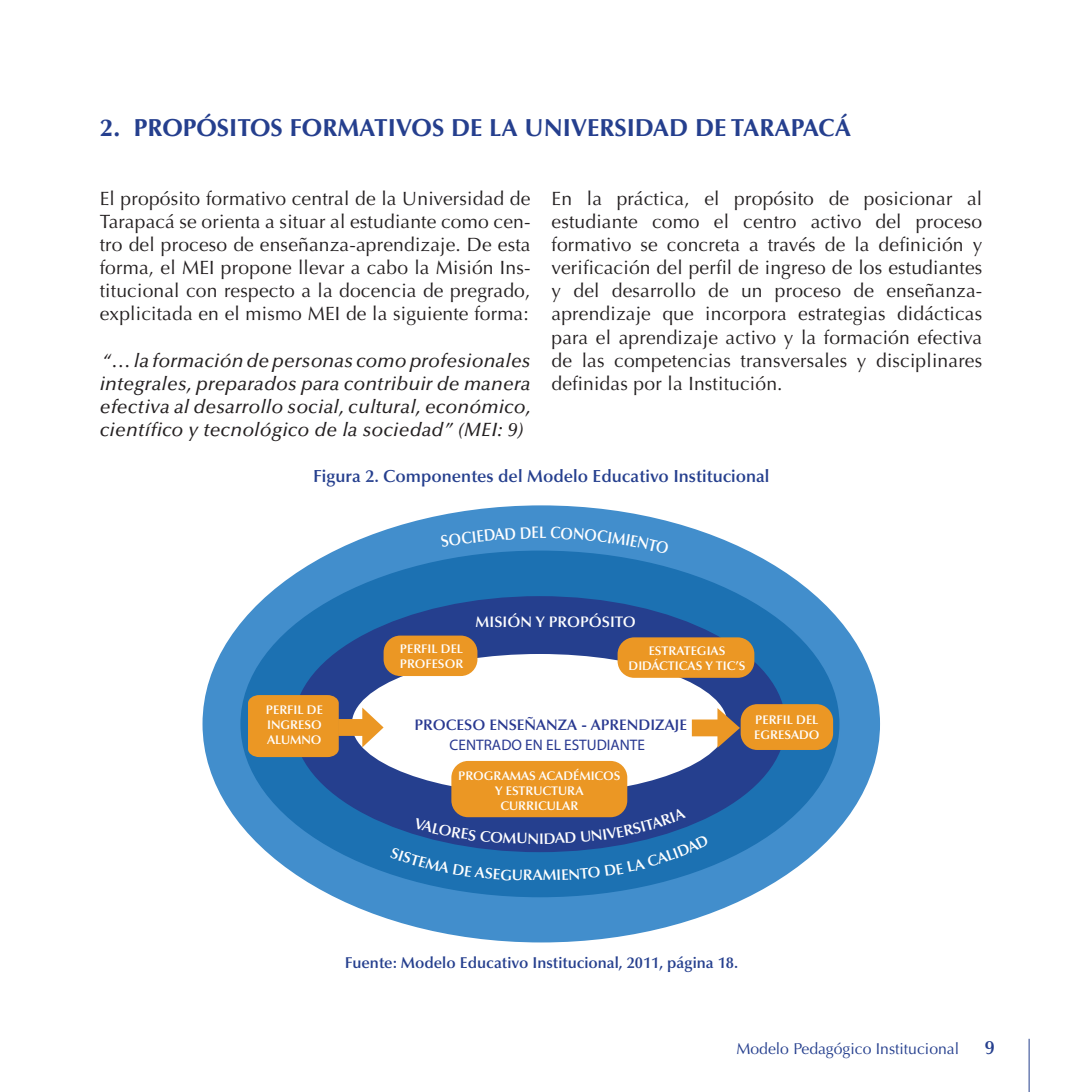
<style>
.page{position:relative;width:1092px;height:1092px;background:#fff}
.page>*{position:absolute;margin:0;border:0;box-sizing:border-box;transform-origin:0 0}
.t1{font:700 24.5px "Optima LT Std";color:#253f8e}
.t2{font:19.25px/23.1px "Optima LT Std";letter-spacing:.01em;color:#231f20;text-align:justify}
.t3{font:italic 500 19.25px/23.1px "Optima LT Std";letter-spacing:.01em;color:#231f20;text-align:justify}
.t4{font:600 19.25px "Optima LT Std";color:#253f8e}
.t5{font:600 17.5px "Optima LT Std";color:#253f8e}
.t6{font:600 16.62px "Optima LT Std";color:#fff;scale:.89 1}
.t7{font:600 15.75px "Optima LT Std";color:#253f8e}
.t8{font:15.75px "Optima LT Std";color:#253f8e}
.t9{font:600 15.22px "Optima LT Std";color:#283890}
.t10{font:15.22px "Myriad Pro";color:#283890}
.t11{font:600 15.22px "Optima LT Std";color:#fff}
.t12{font:600 12.42px/15px "Optima LT Std";color:#fff;text-align:center}
</style>
<div class="page">
<hr style="left:1028px;top:1038px;width:1px;height:53px;background:#253f8e">
<div style="left:202px;top:505px;width:678px;height:437px;background:#428ecc;border-radius:50%"></div>
<div style="left:240px;top:550px;width:599px;height:347px;background:#1c71b2;border-radius:50%"></div>
<div style="left:293px;top:596px;width:492px;height:256px;background:#253f8e;border-radius:50%"></div>
<div style="left:352px;top:654px;width:375px;height:140px;background:#fff;border-radius:50%"></div>
<div style="left:451px;top:760px;width:176px;height:57px;background:#eb9724;border-radius:17px"></div>
<div style="left:740px;top:704px;width:93px;height:46px;background:#eb9724;border-radius:17px"></div>
<svg style="left:691px;top:708px;width:49px;height:39px"></svg>
<svg style="left:248px;top:695px;width:135px;height:62px"></svg>
<div style="left:383px;top:635px;width:94px;height:41px;background:#eb9724;border-radius:17px"></div>
<div style="left:617px;top:637px;width:137px;height:40px;background:#eb9724;border-radius:17px"></div>
<svg style="left:551px;top:550px;width:48px;height:4px"></svg>
<svg style="left:391px;top:826px;width:131px;height:54px"></svg>
<svg style="left:543px;top:807px;width:166px;height:73px"></svg>
<p class="t1" style="left:100px;top:113px;width:752px">2. PROPÓSITOS FORMATIVOS DE LA UNIVERSIDAD DE TARAPACÁ</p>
<p class="t2" style="left:100px;top:187px;width:432px">El propósito formativo central de la Universidad de Tarapacá se orienta a situar al estudiante como cen&shy;tro del proceso de enseñanza-aprendizaje. De esta forma, el MEI propone llevar a cabo la Misión Ins&shy;titucional con respecto a la docencia de pregrado, explicitada en el mismo MEI de la siguiente forma:</p>
<p class="t3" style="left:100px;top:349px;width:432px">“… la formación de personas como profesionales integrales, preparados para contribuir de manera efectiva al desarrollo social, cultural, económico, científico y tecnológico de la sociedad” (MEI: 9)</p>
<p class="t2" style="left:551px;top:187px;width:432px">En la práctica, el propósito de posicionar al estudiante como el centro activo del proceso formativo se concreta a través de la definición y verificación del perfil de ingreso de los estudiantes y del desarrollo de un proceso de enseñanza&shy;aprendizaje que incorpora estrategias didácticas para el aprendizaje activo y la formación efectiva de las competencias transversales y disciplinares definidas por la Institución.</p>
<p class="t5" style="left:313px;top:466px;width:457px">Figura 2. Componentes del Modelo Educativo Institucional</p>
<p class="t6" style="left:539px;top:523px;width:10px">L</p>
<p class="t11" style="left:475px;top:613px;width:161px">MISIÓN Y PROPÓSITO</p>
<p class="t12" style="left:266px;top:702px;width:58px;text-align:justify">PERFIL DE INGRESO ALUMNO</p>
<p class="t12" style="left:400px;top:641px;width:65px;text-align:left">PERFIL DEL<br>PROFESOR</p>
<p class="t12" style="left:628px;top:643px;width:118px">ESTRATEGIAS<br>DIDÁCTICAS Y TIC’S</p>
<p class="t9" style="left:414px;top:716px;width:274px">PROCESO ENSEÑANZA - APRENDIZAJE</p>
<p class="t12" style="left:458px;top:768px;width:164px">PROGRAMAS ACADÉMICOS<br>Y ESTRUCTURA<br>CURRICULAR</p>
<p class="t10" style="left:449px;top:735px;width:197px">CENTRADO EN EL ESTUDIANTE</p>
<p class="t11" style="left:527px;top:829px;width:18px">NI</p>
<p class="t11" style="left:533px;top:866px;width:11px">A</p>
<p class="t12" style="left:754px;top:712px;width:67px;text-align:left">PERFIL DEL<br>EGRESADO</p>
<p class="t7" style="left:345px;top:953px;width:395px">Fuente: Modelo Educativo Institucional, 2011, página 18.</p>
<p class="t8" style="left:736px;top:1039px;width:224px">Modelo Pedagógico Institucional</p>
<p class="t4" style="left:984px;top:1036px;width:11px">9</p>
</div>
